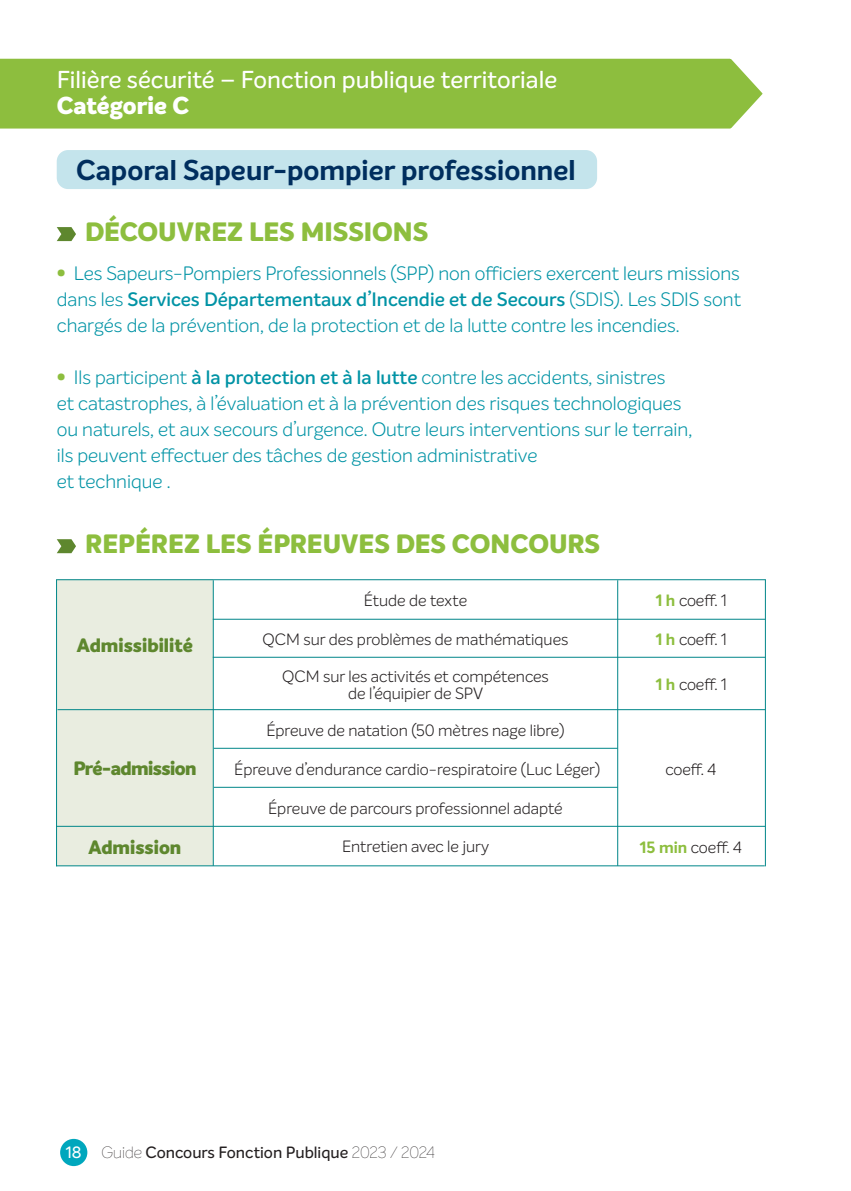
<style>
.page{position:relative;width:851px;height:1191px;background:#fff}
.page>*{position:absolute;margin:0;border:0;box-sizing:border-box;transform-origin:0 0}
.t1{font:700 28px "Intelo";color:#002e5e}
.t2{font:800 26px "Intelo";color:#8dbe3e}
.t3{font:500 24px/26px "Intelo";color:#fff}
.t4{font:300 19px/26px "Intelo";color:#0093a5;text-align:justify}
.t5{font:800 19px "Intelo";color:#5e872e}
.t6{font:800 19px "Intelo";letter-spacing:-.03em;color:#5e872e}
.t7{font:300 16px "Intelo";color:#231f20}
.t8{font:500 16px "Intelo";color:#231f20}
.s1{font-weight:800}
.s2{font-family:"Intelo Alt";font-weight:800;color:#8dbe3e}
.s3{font-weight:600}
.s4{font-weight:700;color:#8dbe3e}
.s5{color:#fff}
.s6{font-weight:100}
</style>
<div class="page">
<div style="left:60px;top:1138px;width:27px;height:28px;background:#00a7bd;border-radius:50%"></div>
<div style="left:57px;top:150px;width:540px;height:39px;background:#c4e4ec;border-radius:11px"></div>
<div style="left:0;top:58px;width:763px;height:71px;background:#8dbe3e"></div>
<svg style="left:57px;top:227px;width:19px;height:14px"></svg>
<svg style="left:57px;top:539px;width:19px;height:14px"></svg>
<div style="left:57px;top:709px;width:156px;height:117px;background:#e9ede0"></div>
<div style="left:57px;top:579px;width:156px;height:130px;background:#e9ede0"></div>
<div style="left:57px;top:827px;width:156px;height:39px;background:#e9ede0"></div>
<hr style="left:57px;top:579px;width:708px;height:1px;background:#008689">
<hr style="left:213px;top:619px;width:552px;height:1px;background:#008689">
<hr style="left:213px;top:657px;width:552px;height:1px;background:#008689">
<hr style="left:58px;top:709px;width:707px;height:1px;background:#008689">
<hr style="left:56px;top:826px;width:709px;height:1px;background:#008689">
<hr style="left:214px;top:748px;width:403px;height:1px;background:#008689">
<hr style="left:214px;top:787px;width:403px;height:1px;background:#008689">
<hr style="left:56px;top:865px;width:708px;height:1px;background:#008689">
<hr style="left:213px;top:580px;width:1px;height:286px;background:#008689">
<hr style="left:617px;top:580px;width:1px;height:286px;background:#008689">
<hr style="left:764px;top:579px;width:1px;height:287px;background:#008689">
<hr style="left:56px;top:579px;width:1px;height:287px;background:#008689">
<p class="t3" style="left:57px;top:67px;width:502px">Filière sécurité – Fonction publique territoriale<br><span class="s1">Catégorie C</span></p>
<p class="t1" style="left:76px;top:153px;width:501px">Caporal Sapeur-pompier professionnel</p>
<p class="t2" style="left:85px;top:215px;width:344px">DÉCOUVREZ LES MISSIONS</p>
<p class="t4" style="left:57px;top:260px;width:685px"><span class="s2">•</span> Les Sapeurs-Pompiers Professionnels (SPP) non officiers exercent leurs missions dans les <span class="s3">Services Départementaux d’Incendie et de Secours</span> (SDIS). Les SDIS sont chargés de la prévention, de la protection et de la lutte contre les incendies.</p>
<p class="t4" style="left:57px;top:364px;width:637px;text-align:left"><span class="s2">•</span> Ils participent <span class="s3">à la protection et à la lutte</span> contre les accidents, sinistres<br>et catastrophes, à l’évaluation et à la prévention des risques technologiques ou naturels, et aux secours d’urgence. Outre leurs interventions sur le terrain, ils peuvent effectuer des tâches de gestion administrative<br>et technique .</p>
<p class="t2" style="left:85px;top:527px;width:516px">REPÉREZ LES ÉPREUVES DES CONCOURS</p>
<p class="t7" style="left:364px;top:590px;width:105px">Étude de texte</p>
<p class="t5" style="left:77px;top:632px;width:118px">Admissibilité</p>
<p class="t7" style="left:262px;top:629px;width:307px">QCM sur des problèmes de mathématiques</p>
<p class="t7" style="left:282px;top:666px;width:268px">QCM sur les activités et compétences</p>
<p class="t7" style="left:348px;top:683px;width:137px">de l’équipier de SPV</p>
<p class="t7" style="left:266px;top:720px;width:299px">Épreuve de natation (50 mètres nage libre)</p>
<p class="t6" style="left:73px;top:756px;width:125px">Pré-admission</p>
<p class="t7" style="left:234px;top:759px;width:367px">Épreuve d’endurance cardio-respiratoire (Luc Léger)</p>
<p class="t7" style="left:268px;top:798px;width:296px">Épreuve de parcours professionnel adapté</p>
<p class="t5" style="left:88px;top:834px;width:94px">Admission</p>
<p class="t7" style="left:342px;top:837px;width:149px">Entretien avec le jury</p>
<p class="t7" style="left:655px;top:591px;width:73px"><span class="s4">1 h</span> coeff. 1</p>
<p class="t7" style="left:655px;top:629px;width:73px"><span class="s4">1 h</span> coeff. 1</p>
<p class="t7" style="left:655px;top:674px;width:73px"><span class="s4">1 h</span> coeff. 1</p>
<p class="t7" style="left:665px;top:759px;width:53px">coeff. 4</p>
<p class="t7" style="left:639px;top:838px;width:104px"><span class="s4">15 min</span> coeff. 4</p>
<p class="t8" style="left:66px;top:1142px;width:371px"><span class="s5">18</span> <span class="s6">Guide</span> Concours Fonction Publique <span class="s6">2023 / 2024</span></p>
</div>
